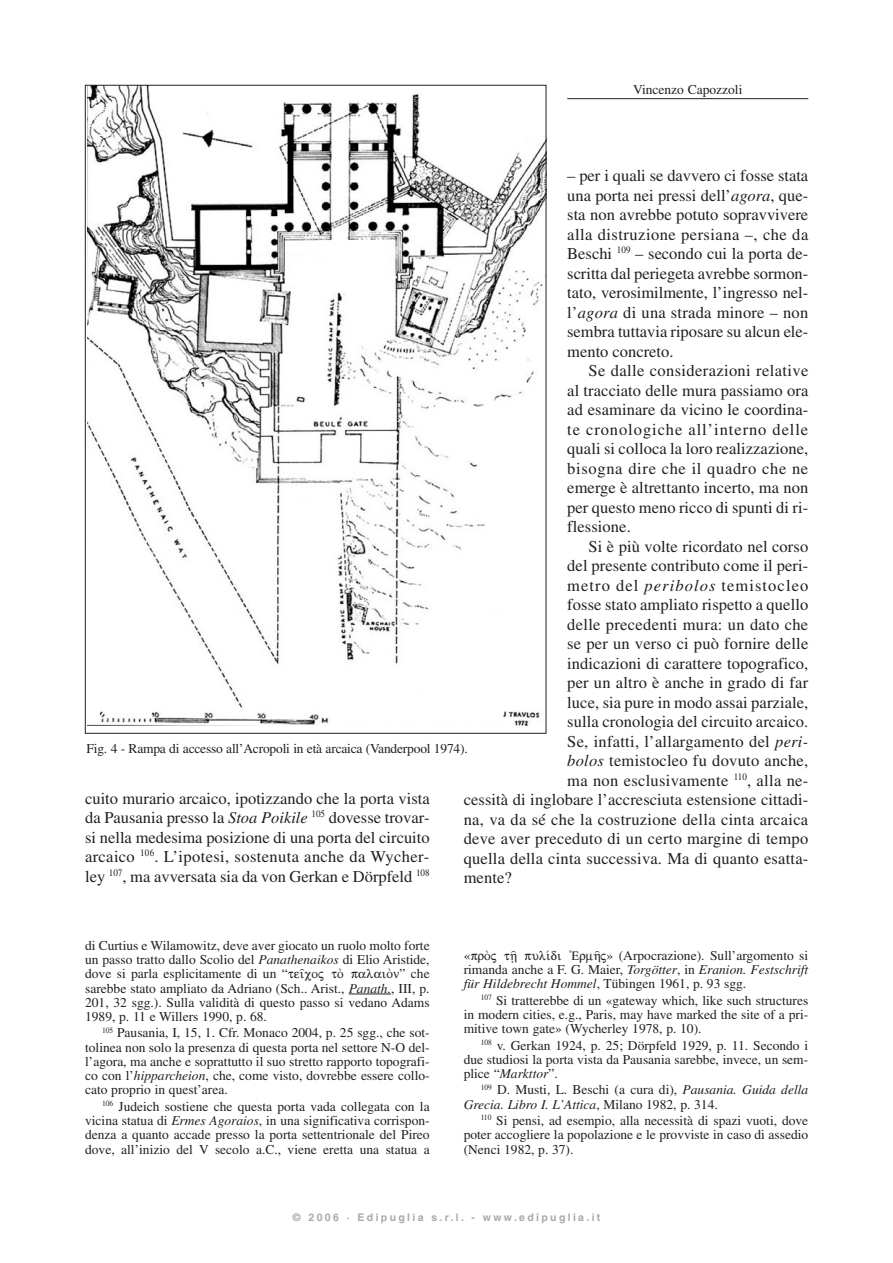
<style>
.page{position:relative;width:893px;height:1263px;background:#fff}
.page>*{position:absolute;margin:0;border:0;box-sizing:border-box;transform-origin:0 0}
.t1{font:16.5px/19.5px "Times";letter-spacing:.005em;color:#231f20;text-align:justify}
.t2{font:16.5px "Times";letter-spacing:.065em;color:#231f20}
.t3{font:13.5px/14.2px "Times";color:#231f20;text-align:justify}
.t4{font:700 10.5px "Helvetica";letter-spacing:.22em;color:#a7a9ac}
.s1{font-style:italic}
.s2{font-family:"Greek"}
</style>
<div class="page">
<hr style="left:567px;top:98px;width:241px;height:1px;background:#231f20">
<hr style="left:348px;top:994px;width:43px;height:1px;background:#231f20">
<img style="left:87px;top:87px;width:457px;height:639px">
<p class="t3" style="left:633px;top:84px;width:111px">Vincenzo Capozzoli</p>
<p class="t1" style="left:567px;top:168px;width:242px">– per i quali se davvero ci fosse stata una porta nei pressi dell’<span class="s1">agora</span>, que&shy;sta non avrebbe potuto sopravvivere alla distruzione persiana –, che da Beschi <sup>109</sup> – secondo cui la porta de&shy;scritta dal periegeta avrebbe sormon&shy;tato, verosimilmente, l’ingresso nel&shy;l’<span class="s1">agora</span> di una strada minore – non sembra tuttavia riposare su alcun ele&shy;mento concreto.</p>
<p class="t1" style="left:567px;top:363px;width:242px;text-indent:21px">Se dalle considerazioni relative al tracciato delle mura passiamo ora ad esaminare da vicino le coordina&shy;te cronologiche all’interno delle quali si colloca la loro realizzazione, bisogna dire che il quadro che ne emerge è altrettanto incerto, ma non per questo meno ricco di spunti di ri&shy;flessione.</p>
<p class="t1" style="left:588px;top:538px;width:221px">Si è più volte ricordato nel corso</p>
<p class="t1" style="left:567px;top:558px;width:242px">del presente contributo come il peri-</p>
<p class="t2" style="left:567px;top:579px;width:242px">metro del <span class="s1">peribolos</span> temistocleo</p>
<p class="t1" style="left:567px;top:597px;width:242px">fosse stato ampliato rispetto a quello</p>
<p class="t1" style="left:567px;top:616px;width:242px">delle precedenti mura: un dato che</p>
<p class="t1" style="left:567px;top:636px;width:242px">se per un verso ci può fornire delle</p>
<p class="t1" style="left:567px;top:655px;width:242px">indicazioni di carattere topografico,</p>
<p class="t1" style="left:567px;top:675px;width:242px">per un altro è anche in grado di far</p>
<p class="t1" style="left:567px;top:694px;width:242px">luce, sia pure in modo assai parziale,</p>
<p class="t1" style="left:567px;top:714px;width:242px">sulla cronologia del circuito arcaico.</p>
<p class="t1" style="left:567px;top:733px;width:242px">Se, infatti, l’allargamento del <span class="s1">peri-</span></p>
<p class="t1" style="left:567px;top:753px;width:242px"><span class="s1">bolos</span> temistocleo fu dovuto anche,</p>
<p class="t1" style="left:567px;top:772px;width:242px">ma non esclusivamente <sup>110</sup>, alla ne-</p>
<p class="t1" style="left:463px;top:792px;width:346px">cessità di inglobare l’accresciuta estensione cittadi-</p>
<p class="t1" style="left:463px;top:811px;width:346px">na, va da sé che la costruzione della cinta arcaica</p>
<p class="t1" style="left:463px;top:831px;width:346px">deve aver preceduto di un certo margine di tempo</p>
<p class="t1" style="left:463px;top:850px;width:346px">quella della cinta successiva. Ma di quanto esatta-</p>
<p class="t1" style="left:463px;top:870px;width:50px">mente?</p>
<p class="t3" style="left:87px;top:742px;width:383px">Fig. 4 - Rampa di accesso all’Acropoli in età arcaica (Vanderpool 1974).</p>
<p class="t1" style="left:85px;top:790px;width:346px">cuito murario arcaico, ipotizzando che la porta vista da Pausania presso la <span class="s1">Stoa Poikile</span> <sup>105</sup> dovesse trovar&shy;si nella medesima posizione di una porta del circuito arcaico <sup>106</sup>. L’ipotesi, sostenuta anche da Wycher&shy;ley <sup>107</sup>, ma avversata sia da von Gerkan e Dörpfeld <sup>108</sup></p>
<p class="t3" style="left:85px;top:939px;width:346px">di Curtius e Wilamowitz, deve aver giocato un ruolo molto forte un passo tratto dallo Scolio del <span class="s1">Panathenaikos</span> di Elio Aristide, dove si parla esplicitamente di un “<span class="s2">te‹coj tÕ palaiÕn</span>” che sarebbe stato ampliato da Adriano (Sch.. Arist., <span class="s1">Panath.</span>, III, p.<br>201, 32 sgg.). Sulla validità di questo passo si vedano Adams 1989, p. 11 e Willers 1990, p. 68.</p>
<p class="t3" style="left:85px;top:1027px;width:346px;text-indent:17px"><sup>105</sup> Pausania, I, 15, 1. Cfr. Monaco 2004, p. 25 sgg., che sot&shy;tolinea non solo la presenza di questa porta nel settore N-O del&shy;l’agora, ma anche e soprattutto il suo stretto rapporto topografi&shy;co con l’<span class="s1">hipparcheion</span>, che, come visto, dovrebbe essere collo&shy;cato proprio in quest’area.</p>
<p class="t3" style="left:85px;top:1100px;width:346px;text-indent:17px"><sup>106</sup> Judeich sostiene che questa porta vada collegata con la vicina statua di <span class="s1">Ermes Agoraios</span>, in una significativa corrispon&shy;denza a quanto accade presso la porta settentrionale del Pireo dove, all’inizio del V secolo a.C., viene eretta una statua a</p>
<p class="t3" style="left:463px;top:949px;width:346px">«<span class="s2">prÕj tÍ pul…di `ErmÁj</span>» (Arpocrazione). Sull’argomento si rimanda anche a F. G. Maier, <span class="s1">Torgötter</span>, in <span class="s1">Eranion. Festschrift für Hildebrecht Hommel</span>, Tübingen 1961, p. 93 sgg.</p>
<p class="t3" style="left:463px;top:994px;width:346px;text-indent:17px"><sup>107</sup> Si tratterebbe di un «gateway which, like such structures in modern cities, e.g., Paris, may have marked the site of a pri&shy;mitive town gate» (Wycherley 1978, p. 10).</p>
<p class="t3" style="left:463px;top:1039px;width:346px;text-indent:17px"><sup>108</sup> v. Gerkan 1924, p. 25; Dörpfeld 1929, p. 11. Secondo i due studiosi la porta vista da Pausania sarebbe, invece, un sem&shy;plice “<span class="s1">Markttor</span>”.</p>
<p class="t3" style="left:463px;top:1084px;width:346px;text-indent:17px"><sup>109</sup> D. Musti, L. Beschi (a cura di), <span class="s1">Pausania. Guida della<br>Grecia. Libro I. L’Attica</span>, Milano 1982, p. 314.</p>
<p class="t3" style="left:463px;top:1115px;width:346px;text-indent:17px"><sup>110</sup> Si pensi, ad esempio, alla necessità di spazi vuoti, dove poter accogliere la popolazione e le provviste in caso di assedio (Nenci 1982, p. 37).</p>
<p class="t4" style="left:293px;top:1213px;width:309px">© 2006 · Edipuglia s.r.l. - www.edipuglia.it</p>
</div>
